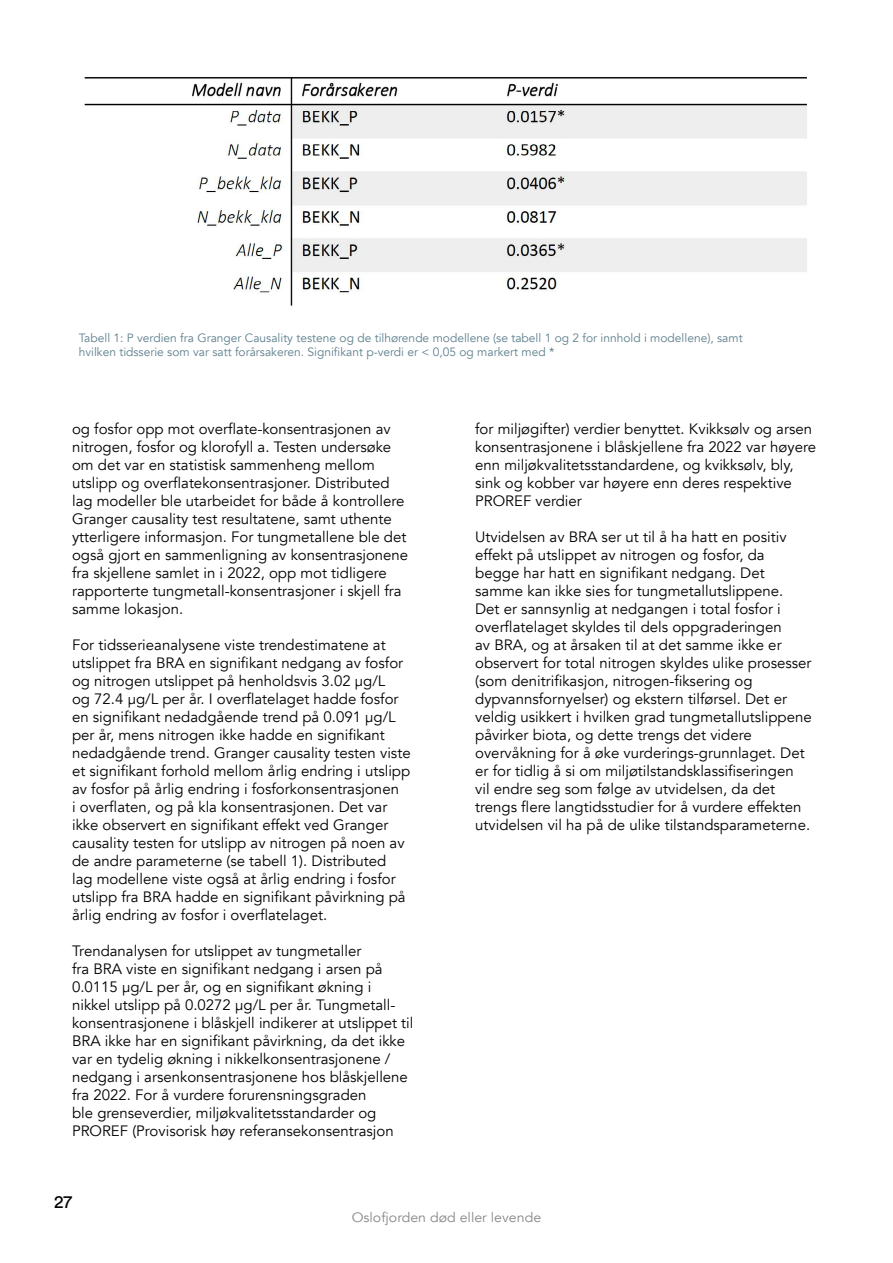
<style>
.page{position:relative;width:893px;height:1263px;background:#fff}
.page>*{position:absolute;margin:0;border:0;box-sizing:border-box;transform-origin:0 0}
.t1{font:18px "Circular Std";color:#000}
.t2{font:15px/18px "Avenir";color:#000}
.t3{font:13.5px "Avenir";color:#878787;scale:1.05 1}
.t4{font:12px/14.4px "Avenir";color:#5d7f8d}
</style>
<div class="page">
<img style="left:84px;top:77px;width:723px;height:229px">
<p class="t4" style="left:79px;top:330px;width:666px">Tabell 1: P verdien fra Granger Causality testene og de tilhørende modellene (se tabell 1 og 2 for innhold i modellene), samt hvilken tidsserie som var satt forårsakeren. Signifikant p-verdi er &lt; 0,05 og markert med *</p>
<p class="t2" style="left:72px;top:420px;width:338px">og fosfor opp mot overflate-konsentrasjonen av nitrogen, fosfor og klorofyll a. Testen undersøke om det var en statistisk sammenheng mellom utslipp og overflatekonsentrasjoner. Distributed lag modeller ble utarbeidet for både å kontrollere Granger causality test resultatene, samt uthente ytterligere informasjon. For tungmetallene ble det også gjort en sammenligning av konsentrasjonene fra skjellene samlet in i 2022, opp mot tidligere rapporterte tungmetall-konsentrasjoner i skjell fra samme lokasjon.</p>
<p class="t2" style="left:72px;top:636px;width:340px">For tidsserieanalysene viste trendestimatene at utslippet fra BRA en signifikant nedgang av fosfor og nitrogen utslippet på henholdsvis 3.02 µg/L<br>og 72.4 µg/L per år. I overflatelaget hadde fosfor en signifikant nedadgående trend på 0.091 µg/L per år, mens nitrogen ikke hadde en signifikant nedadgående trend. Granger causality testen viste et signifikant forhold mellom årlig endring i utslipp av fosfor på årlig endring i fosforkonsentrasjonen<br>i overflaten, og på kla konsentrasjonen. Det var ikke observert en signifikant effekt ved Granger causality testen for utslipp av nitrogen på noen av de andre parameterne (se tabell 1). Distributed<br>lag modellene viste også at årlig endring i fosfor utslipp fra BRA hadde en signifikant påvirkning på årlig endring av fosfor i overflatelaget.</p>
<p class="t2" style="left:72px;top:942px;width:343px">Trendanalysen for utslippet av tungmetaller<br>fra BRA viste en signifikant nedgang i arsen på 0.0115 µg/L per år, og en signifikant økning i nikkel utslipp på 0.0272 µg/L per år. Tungmetall&shy;konsentrasjonene i blåskjell indikerer at utslippet til BRA ikke har en signifikant påvirkning, da det ikke var en tydelig økning i nikkelkonsentrasjonene / nedgang i arsenkonsentrasjonene hos blåskjellene fra 2022. For å vurdere forurensningsgraden<br>ble grenseverdier, miljøkvalitetsstandarder og PROREF (Provisorisk høy referansekonsentrasjon</p>
<p class="t1" style="left:54px;top:1190px;width:20px">27</p>
<p class="t2" style="left:475px;top:420px;width:342px">for miljøgifter) verdier benyttet. Kvikksølv og arsen konsentrasjonene i blåskjellene fra 2022 var høyere enn miljøkvalitetsstandardene, og kvikksølv, bly, sink og kobber var høyere enn deres respektive PROREF verdier</p>
<p class="t2" style="left:475px;top:528px;width:338px">Utvidelsen av BRA ser ut til å ha hatt en positiv effekt på utslippet av nitrogen og fosfor, da begge har hatt en signifikant nedgang. Det samme kan ikke sies for tungmetallutslippene.<br>Det er sannsynlig at nedgangen i total fosfor i overflatelaget skyldes til dels oppgraderingen<br>av BRA, og at årsaken til at det samme ikke er observert for total nitrogen skyldes ulike prosesser (som denitrifikasjon, nitrogen-fiksering og dypvannsfornyelser) og ekstern tilførsel. Det er veldig usikkert i hvilken grad tungmetallutslippene påvirker biota, og dette trengs det videre overvåkning for å øke vurderings-grunnlaget. Det er for tidlig å si om miljøtilstandsklassifiseringen vil endre seg som følge av utvidelsen, da det trengs flere langtidsstudier for å vurdere effekten utvidelsen vil ha på de ulike tilstandsparameterne.</p>
<p class="t3" style="left:352px;top:1210px;width:182px">Oslofjorden død eller levende</p>
</div>
